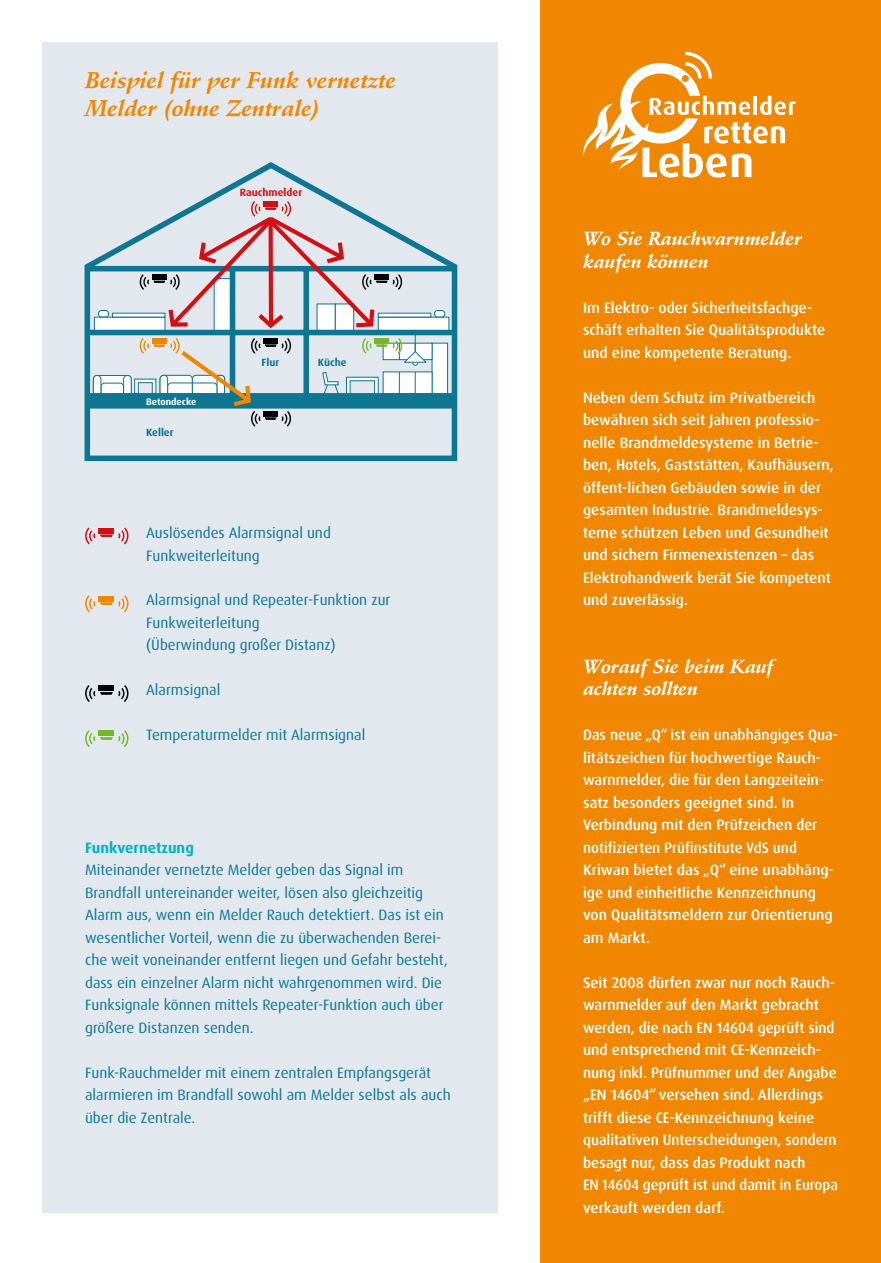
<style>
.page{position:relative;width:881px;height:1263px;background:#fff}
.page>*{position:absolute;margin:0;border:0;box-sizing:border-box;transform-origin:0 0}
.t1{font:italic 700 22.5px/28.5px "Stempel Schneidler";color:#f18700}
.t2{font:italic 700 18.75px/22.5px "Stempel Schneidler";color:#fff}
.t3{font:500 15px/22.5px "Dax Pro";color:#fff}
.t4{font:15px/22.5px "Dax Pro";color:#0c7693}
.t5{font:700 15px "Dax Pro";color:#00b3c4}
.t6{font:700 10.5px "Dax Pro";color:#0c7693}
.t7{font:700 10.5px "Dax Pro";color:#d40f14}
.t8{font:700 9.45px "Dax Pro";color:#fff}
</style>
<div class="page">
<div style="left:43px;top:43px;width:454px;height:1170px;background:#e2e8ee"></div>
<div style="left:540px;top:0;width:340px;height:1263px;background:#f18700"></div>
<svg style="left:583px;top:52px;width:212px;height:126px"></svg>
<svg style="left:85px;top:527px;width:44px;height:17px"></svg>
<svg style="left:85px;top:595px;width:44px;height:17px"></svg>
<svg style="left:85px;top:730px;width:44px;height:17px"></svg>
<svg style="left:85px;top:685px;width:44px;height:17px"></svg>
<svg style="left:84px;top:162px;width:374px;height:300px"></svg>
<div style="left:378px;top:317px;width:71px;height:15px;background:#fff;border:1px solid #0c7693"></div>
<svg style="left:427px;top:313px;width:4px;height:4px"></svg>
<div style="left:434px;top:310px;width:10px;height:7px;background:#fff;border-radius:3px"></div>
<div style="left:434px;top:310px;width:11px;height:7px;border:1px solid #0c7693;border-radius:3px"></div>
<div style="left:431px;top:343px;width:17px;height:51px;background:#fff;border:1px solid #0c7693"></div>
<div style="left:382px;top:371px;width:50px;height:23px;background:#fff"></div>
<div style="left:382px;top:343px;width:50px;height:17px;background:#fff"></div>
<div style="left:87px;top:266px;width:367px;height:5px;background:#0c7693"></div>
<div style="left:87px;top:330px;width:368px;height:5px;background:#0c7693"></div>
<div style="left:87px;top:393px;width:368px;height:6px;background:#0c7693"></div>
<div style="left:87px;top:397px;width:368px;height:12px;background:#0c7693"></div>
<svg style="left:93px;top:201px;width:334px;height:226px"></svg>
<h1 class="t1" style="left:85px;top:66px;width:312px">Beispiel für per Funk vernetzte<br>Melder (ohne Zentrale)</h1>
<p class="t7" style="left:240px;top:185px;width:64px">Rauchmelder</p>
<p class="t8" style="left:146px;top:395px;width:52px">Betondecke</p>
<p class="t6" style="left:146px;top:425px;width:29px">Keller</p>
<p class="t6" style="left:261px;top:355px;width:19px">Flur</p>
<p class="t6" style="left:318px;top:355px;width:30px">Küche</p>
<p class="t4" style="left:146px;top:522px;width:186px">Auslösendes Alarmsignal und<br>Funkweiterleitung</p>
<p class="t4" style="left:146px;top:589px;width:246px">Alarmsignal und Repeater-Funktion zur<br>Funkweiterleitung<br>(Überwindung großer Distanz)</p>
<p class="t4" style="left:146px;top:678px;width:76px">Alarmsignal</p>
<p class="t4" style="left:146px;top:723px;width:221px">Temperaturmelder mit Alarmsignal</p>
<p class="t5" style="left:85px;top:838px;width:110px">Funkvernetzung</p>
<p class="t4" style="left:85px;top:859px;width:364px">Miteinander vernetzte Melder geben das Signal im Brandfall untereinander weiter, lösen also gleichzeitig Alarm aus, wenn ein Melder Rauch detektiert. Das ist ein wesentlicher Vorteil, wenn die zu überwachenden Berei&shy;che weit voneinander entfernt liegen und Gefahr besteht, dass ein einzelner Alarm nicht wahrgenommen wird. Die Funksignale können mittels Repeater-Funktion auch über größere Distanzen senden.</p>
<p class="t4" style="left:85px;top:1061px;width:367px">Funk-Rauchmelder mit einem zentralen Empfangsgerät alarmieren im Brandfall sowohl am Melder selbst als auch über die Zentrale.</p>
<p class="t2" style="left:583px;top:227px;width:220px">Wo Sie Rauchwarnmelder kaufen können</p>
<p class="t3" style="left:583px;top:296px;width:243px">Im Elektro- oder Sicherheitsfachge&shy;schäft erhalten Sie Qualitätsprodukte und eine kompetente Beratung.</p>
<p class="t3" style="left:583px;top:386px;width:252px">Neben dem Schutz im Privatbereich bewähren sich seit Jahren professio&shy;nelle Brandmeldesysteme in Betrie&shy;ben, Hotels, Gaststätten, Kaufhäusern, öffent-lichen Gebäuden sowie in der gesamten Industrie. Brandmeldesys&shy;teme schützen Leben und Gesundheit und sichern Firmenexistenzen – das Elektrohandwerk berät Sie kompetent und zuverlässig.</p>
<p class="t2" style="left:583px;top:655px;width:191px">Worauf Sie beim Kauf achten sollten</p>
<p class="t3" style="left:583px;top:724px;width:256px">Das neue „Q“ ist ein unabhängiges Qua&shy;litätszeichen für hochwertige Rauch&shy;warnmelder, die für den Langzeitein&shy;satz besonders geeignet sind. In Verbindung mit den Prüfzeichen der notifizierten Prüfinstitute VdS und Kriwan bietet das „Q“ eine unabhäng&shy;ige und einheitliche Kennzeichnung von Qualitätsmeldern zur Orientierung am Markt.</p>
<p class="t3" style="left:583px;top:971px;width:256px">Seit 2008 dürfen zwar nur noch Rauch&shy;warnmelder auf den Markt gebracht werden, die nach EN 14604 geprüft sind und entsprechend mit CE-Kennzeich&shy;nung inkl. Prüfnummer und der Angabe „EN 14604“ versehen sind. Allerdings trifft diese CE-Kennzeichnung keine qualitativen Unterscheidungen, sondern besagt nur, dass das Produkt nach<br>EN 14604 geprüft ist und damit in Europa verkauft werden darf.</p>
</div>
